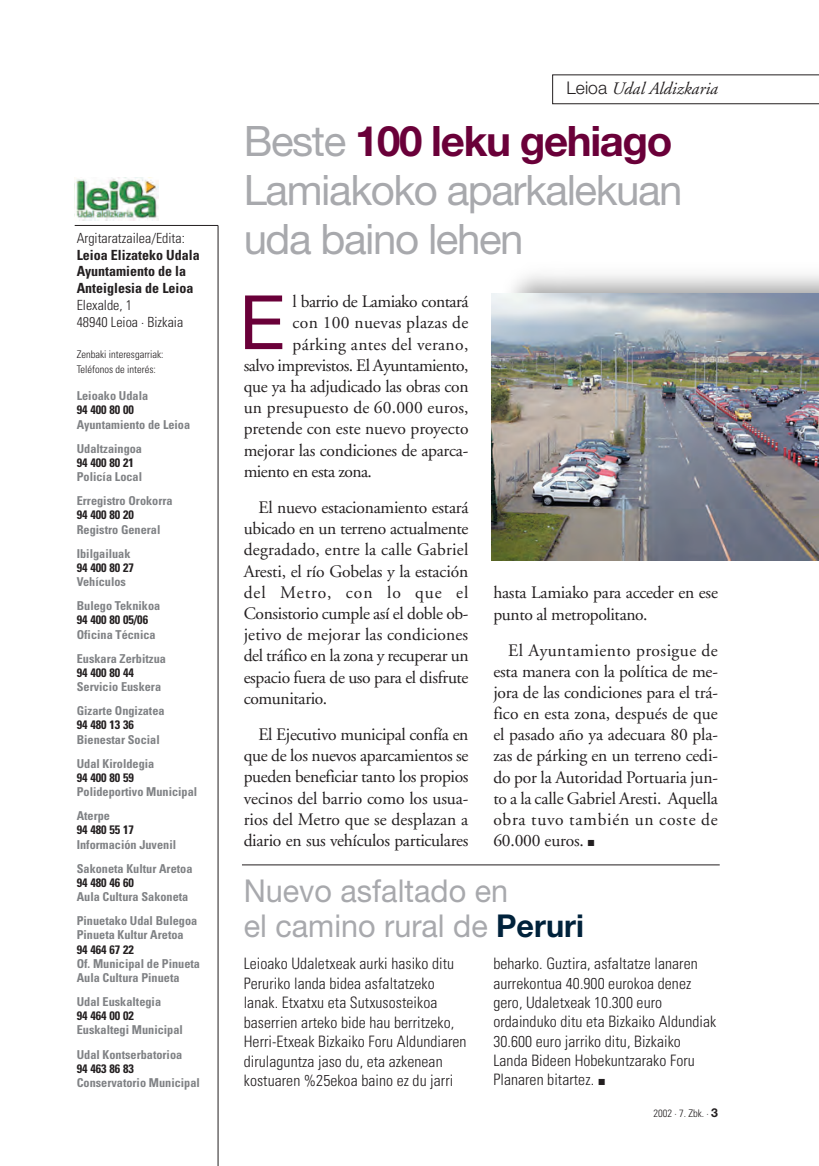
<style>
.page{position:relative;width:819px;height:1166px;background:#fff}
.page>*{position:absolute;margin:0;border:0;box-sizing:border-box;transform-origin:0 0}
.t1{font:75.08px "Helvetica Neue";color:#6a0039}
.t2{font:42px/49px "Helvetica Neue";letter-spacing:-.035em;color:#a8a9ad}
.t3{font:31.5px/35px "Helvetica Neue";color:#a8a9ad}
.t4{font:17.5px/21.2px "Adobe Garamond";letter-spacing:-.015em;color:#231f20;text-align:justify}
.t5{font:17.5px "Adobe Garamond";letter-spacing:.02em;color:#231f20}
.t6{font:17.5px "Adobe Garamond";letter-spacing:.01em;color:#231f20}
.t7{font:italic 17.5px "Adobe Garamond";color:#231f20}
.t8{font:300 condensed 15.75px/19.4px "Univers";letter-spacing:.005em;color:#231f20}
.t9{font:700 condensed 14px/16.8px "Univers";color:#231f20}
.t10{font:300 condensed 14px/16.8px "Univers";color:#231f20}
.t11{font:700 condensed 12.25px/24.2px "Univers";color:#808285}
.t12{font:700 condensed 12.25px "Univers";color:#231f20}
.t13{font:300 condensed 10.5px/15px "Univers";color:#231f20}
.s1{font-family:"Helvetica Neue";font-weight:300;font-style:normal}
.s2{font-weight:700;color:#6a0039}
.s3{font-weight:700;color:#00223b}
.s4{font-family:"Helvetica Neue";font-weight:700;font-stretch:normal;font-size:12.25px}
</style>
<div class="page">
<svg style="left:552px;top:74px;width:267px;height:30px"></svg>
<hr style="left:75px;top:225px;width:143px;height:1px;background:#231f20">
<hr style="left:217px;top:225px;width:1px;height:941px;background:#231f20">
<img style="left:76px;top:178px;width:83px;height:43px">
<img style="left:491px;top:294px;width:328px;height:266px">
<hr style="left:242px;top:864px;width:477px;height:1px;background:#231f20">
<p class="t10" style="left:77px;top:231px;width:110px">Argitaratzailea/Edita:</p>
<p class="t9" style="left:77px;top:247px;width:124px">Leioa Elizateko Udala<br>Ayuntamiento de la<br>Anteiglesia de Leioa</p>
<p class="t10" style="left:77px;top:298px;width:108px">Elexalde, 1<br>48940 Leioa · Bizkaia</p>
<p class="t13" style="left:77px;top:348px;width:88px">Zenbaki interesgarriak:<br>Teléfonos de interés:</p>
<p class="t11" style="left:77px;top:385px;width:73px">Leioako Udala</p>
<p class="t12" style="left:77px;top:405px;width:59px">94 400 80 00</p>
<p class="t11" style="left:77px;top:413px;width:115px">Ayuntamiento de Leioa<br>Udaltzaingoa</p>
<p class="t12" style="left:77px;top:458px;width:59px">94 400 80 21</p>
<p class="t11" style="left:77px;top:466px;width:97px">Policía Local<br>Erregistro Orokorra</p>
<p class="t12" style="left:77px;top:510px;width:59px">94 400 80 20</p>
<p class="t11" style="left:77px;top:518px;width:85px">Registro General<br>Ibilgailuak</p>
<p class="t12" style="left:77px;top:563px;width:59px">94 400 80 27</p>
<p class="t11" style="left:77px;top:571px;width:85px">Vehículos<br>Bulego Teknikoa</p>
<p class="t12" style="left:77px;top:615px;width:73px">94 400 80 05/06</p>
<p class="t11" style="left:77px;top:623px;width:91px">Oficina Técnica<br>Euskara Zerbitzua</p>
<p class="t12" style="left:77px;top:668px;width:59px">94 400 80 44</p>
<p class="t11" style="left:77px;top:676px;width:89px">Servicio Euskera<br>Gizarte Ongizatea</p>
<p class="t12" style="left:77px;top:720px;width:59px">94 480 13 36</p>
<p class="t11" style="left:77px;top:728px;width:85px">Bienestar Social<br>Udal Kiroldegia</p>
<p class="t12" style="left:77px;top:773px;width:59px">94 400 80 59</p>
<p class="t11" style="left:77px;top:780px;width:122px">Polideportivo Municipal<br>Aterpe</p>
<p class="t12" style="left:77px;top:825px;width:59px">94 480 55 17</p>
<p class="t11" style="left:77px;top:833px;width:117px">Información Juvenil<br>Sakoneta Kultur Aretoa</p>
<p class="t12" style="left:77px;top:878px;width:59px">94 480 46 60</p>
<p class="t11" style="left:77px;top:885px;width:122px">Aula Cultura Sakoneta<br>Pinuetako Udal Bulegoa</p>
<p class="t11" style="left:77px;top:924px;width:108px">Pinueta Kultur Aretoa</p>
<p class="t12" style="left:77px;top:945px;width:59px">94 464 67 22</p>
<p class="t11" style="left:77px;top:957px;width:125px;line-height:14.2px">Of. Municipal de Pinueta<br>Aula Cultura Pinueta</p>
<p class="t11" style="left:77px;top:990px;width:86px">Udal Euskaltegia</p>
<p class="t12" style="left:77px;top:1011px;width:59px">94 464 00 02</p>
<p class="t11" style="left:77px;top:1019px;width:108px">Euskaltegi Municipal<br>Udal Kontserbatorioa</p>
<p class="t12" style="left:77px;top:1064px;width:59px">94 463 86 83</p>
<p class="t11" style="left:77px;top:1071px;width:125px">Conservatorio Municipal</p>
<p class="t7" style="left:566px;top:81px;width:153px"><span class="s1">Leioa</span> Udal Aldizkaria</p>
<h2 class="t2" style="left:244px;top:120px;width:440px">Beste <span class="s2">100 leku gehiago<br></span>Lamiakoko aparkalekuan uda baino lehen</h2>
<h1 class="t1" style="left:239px;top:295px;width:47px">E</h1>
<p class="t4" style="left:292px;top:292px;width:177px">l barrio de Lamiako contará</p>
<p class="t5" style="left:292px;top:316px;width:177px">con 100 nuevas plazas de</p>
<p class="t5" style="left:292px;top:337px;width:177px">párking antes del verano,</p>
<p class="t4" style="left:244px;top:356px;width:226px">salvo imprevistos. El Ayun ta miento,</p>
<p class="t4" style="left:244px;top:377px;width:226px">que ya ha adjudicado las obras con</p>
<p class="t6" style="left:244px;top:401px;width:226px">un presupuesto de 60.000 euros,</p>
<p class="t4" style="left:244px;top:420px;width:226px">pretende con este nuevo proyecto</p>
<p class="t4" style="left:244px;top:441px;width:226px">mejorar las condiciones de aparca-</p>
<p class="t4" style="left:244px;top:462px;width:130px">miento en esta zona.</p>
<p class="t4" style="left:244px;top:498px;width:226px;text-indent:15px">El nuevo estacionamiento estará ubicado en un terreno actualmente degradado, entre la calle Gabriel Aresti, el río Gobelas y la estación del Metro, con lo que el Consistorio cumple así el doble ob&shy;jetivo de mejorar las condiciones del tráfico en la zona y recuperar un espacio fuera de uso para el disfrute comunitario.</p>
<p class="t4" style="left:244px;top:725px;width:226px;text-indent:15px">El Ejecutivo municipal confía en que de los nuevos aparcamientos se pueden beneficiar tanto los propios vecinos del barrio como los usua&shy;rios del Metro que se desplazan a diario en sus vehículos particulares</p>
<p class="t4" style="left:493px;top:584px;width:226px">hasta Lamiako para acceder en ese punto al metropolitano.</p>
<p class="t4" style="left:493px;top:641px;width:226px;text-indent:15px">El Ayuntamiento prosigue de esta manera con la política de me&shy;jora de las condiciones para el trá&shy;fico en esta zona, después de que el pasado año ya adecuara 80 pla&shy;zas de párking en un terreno cedi&shy;do por la Autoridad Portuaria jun&shy;to a la calle Gabriel Aresti. Aquella obra tuvo también un coste de 60.000 euros. ■</p>
<h3 class="t3" style="left:244px;top:876px;width:342px">Nuevo asfaltado en<br>el camino rural de <span class="s3">Peruri</span></h3>
<p class="t8" style="left:493px;top:955px;width:224px">beharko. Guztira, asfaltatze lanaren aurrekontua 40.900 eurokoa denez gero, Udaletxeak 10.300 euro ordainduko ditu eta Bizkaiko Aldundiak 30.600 euro jarriko ditu, Bizkaiko Landa Bideen Hobekuntzarako Foru Planaren bitartez. ■</p>
<p class="t8" style="left:244px;top:955px;width:224px">Leioako Udaletxeak aurki hasiko ditu Peruriko landa bidea asfaltatzeko lanak. Etxatxu eta Sutxusosteikoa baserrien arteko bide hau berritzeko, Herri-Etxeak Bizkaiko Foru Aldundiaren dirulaguntza jaso du, eta azkenean kostuaren %25ekoa baino ez du jarri</p>
<p class="t13" style="left:653px;top:1106px;width:66px">2002 · 7. Zbk. · <span class="s4">3</span></p>
</div>
